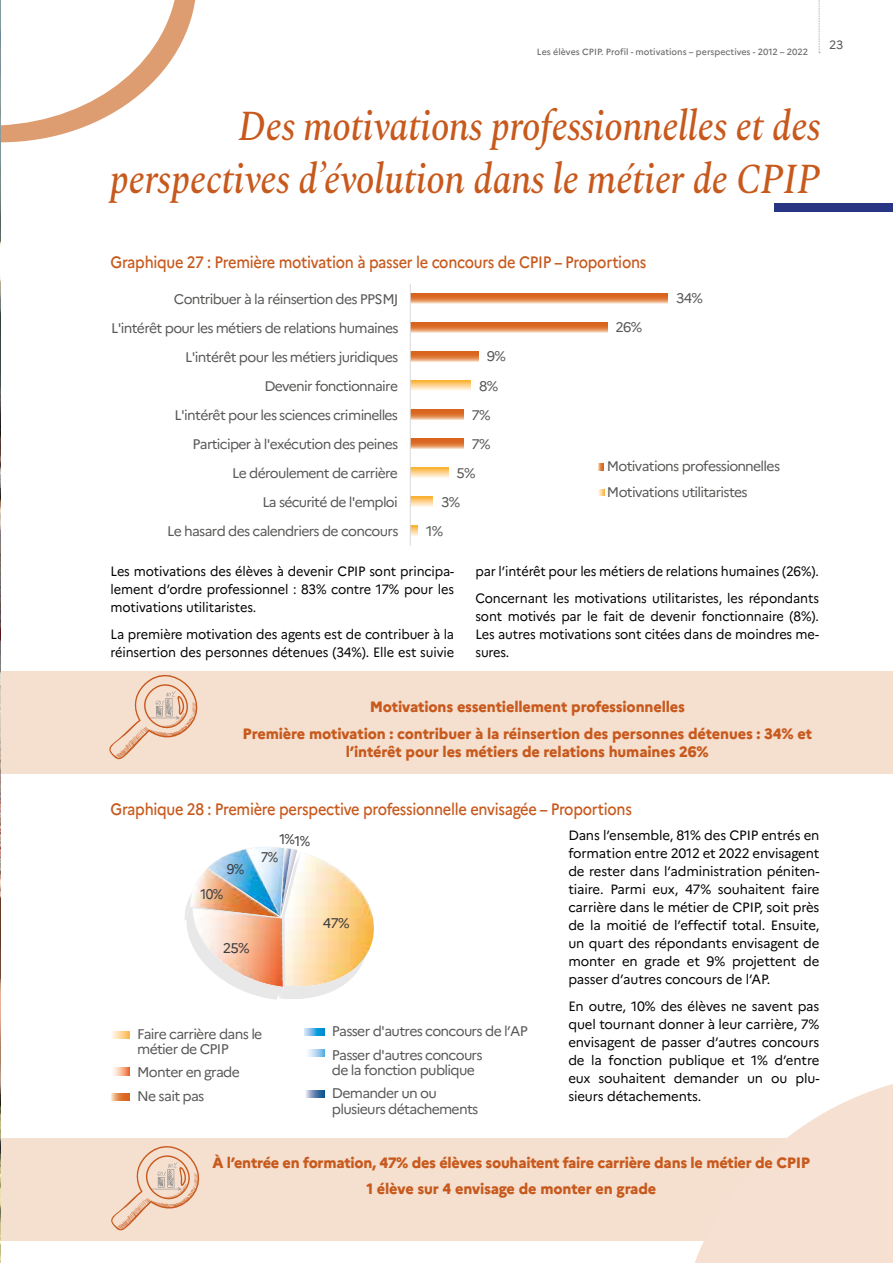
<style>
.page{position:relative;width:893px;height:1263px;background:#fff}
.page>*{position:absolute;margin:0;border:0;box-sizing:border-box;transform-origin:0 0}
.t1{font:italic 500 42px/52.5px "Spectral";letter-spacing:-.01em;color:#c7591d;text-align:right;scale:.89 1}
.t2{font:500 16.5px "Marianne";letter-spacing:-.02em;color:#c7591d;scale:.89 1}
.t3{font:800 15px/26.5px "Marianne";letter-spacing:-.01em;color:#c7591d;text-align:center}
.t4{font:13.95px/24.5px "Marianne";letter-spacing:-.05em;color:#575756}
.t5{font:13.95px "Marianne";color:#3c3c3b;scale:.91 1}
.t6{font:13.95px "Marianne";color:#3c3c3b}
.t7{font:13.5px/18px "Marianne";letter-spacing:-.01em;color:#000;text-align:justify}
.t8{font:13.5px/18px "Marianne";letter-spacing:-.01em;color:#000;text-align:justify;scale:.95 1}
.t9{font:12px "Marianne";color:#575756}
.t10{font:500 9px "Marianne";color:#706f6f}
</style>
<div class="page">
<div style="left:0;top:1138px;width:893px;height:103px;background:#f5dfce"></div>
<div style="left:0;top:671px;width:893px;height:103px;background:#f5dfce"></div>
<svg style="left:819px;top:0;width:1px;height:53px"></svg>
<svg style="left:695px;top:1084px;width:198px;height:179px"></svg>
<div style="left:774px;top:203px;width:119px;height:9px;background:#283583"></div>
<svg style="left:1px;top:0;width:195px;height:142px"></svg>
<svg style="left:411px;top:526px;width:7px;height:10px"></svg>
<svg style="left:411px;top:497px;width:22px;height:10px"></svg>
<svg style="left:411px;top:468px;width:37px;height:10px"></svg>
<svg style="left:411px;top:381px;width:60px;height:10px"></svg>
<svg style="left:411px;top:439px;width:52px;height:10px"></svg>
<svg style="left:411px;top:410px;width:52px;height:10px"></svg>
<svg style="left:411px;top:351px;width:67px;height:11px"></svg>
<svg style="left:411px;top:322px;width:196px;height:11px;background:#e28950"></svg>
<svg style="left:411px;top:293px;width:257px;height:11px;background:#e38b52"></svg>
<hr style="left:410px;top:284px;width:1px;height:262px;background:#d9d9d9">
<svg style="left:598px;top:464px;width:6px;height:6px"></svg>
<svg style="left:598px;top:489px;width:6px;height:7px"></svg>
<svg style="left:185px;top:847px;width:189px;height:151px"></svg>
<svg style="left:113px;top:1068px;width:17px;height:7px"></svg>
<svg style="left:111px;top:1093px;width:19px;height:8px"></svg>
<svg style="left:112px;top:1031px;width:18px;height:8px"></svg>
<svg style="left:304px;top:1028px;width:21px;height:7px"></svg>
<svg style="left:308px;top:1049px;width:17px;height:8px"></svg>
<svg style="left:306px;top:1090px;width:19px;height:8px"></svg>
<svg style="left:109px;top:674px;width:89px;height:86px"></svg>
<svg style="left:111px;top:1146px;width:89px;height:85px"></svg>
<img style="left:0;top:0;width:1px;height:1263px">
<p class="t10" style="left:537px;top:46px;width:273px">Les élèves CPIP. Profil - motivations – perspectives - 2012 – 2022</p>
<p class="t9" style="left:829px;top:37px;width:16px">23</p>
<h1 class="t1" style="left:110px;top:97px;width:800px">Des motivations professionnelles et des perspectives d’évolution dans le métier de CPIP</h1>
<p class="t2" style="left:111px;top:252px;width:604px">Graphique 27 : Première motivation à passer le concours de CPIP – Proportions</p>
<p class="t4" style="left:174px;top:286px;width:226px">Contribuer à la réinsertion des PPSMJ</p>
<p class="t4" style="left:111px;top:315px;width:289px">L'intérêt pour les métiers de relations humaines</p>
<p class="t4" style="left:615px;top:315px;width:28px">26%</p>
<p class="t4" style="left:185px;top:344px;width:215px">L'intérêt pour les métiers juridiques</p>
<p class="t4" style="left:487px;top:344px;width:21px">9%</p>
<p class="t4" style="left:264px;top:374px;width:135px">Devenir fonctionnaire</p>
<p class="t4" style="left:479px;top:373px;width:21px">8%</p>
<p class="t4" style="left:175px;top:403px;width:225px">L'intérêt pour les sciences criminelles</p>
<p class="t4" style="left:472px;top:402px;width:21px">7%</p>
<p class="t4" style="left:193px;top:432px;width:207px">Participer à l'exécution des peines</p>
<p class="t4" style="left:472px;top:431px;width:21px">7%</p>
<p class="t4" style="left:676px;top:286px;width:28px">34%</p>
<p class="t4" style="left:232px;top:461px;width:167px">Le déroulement de carrière</p>
<p class="t4" style="left:262px;top:490px;width:137px">La sécurité de l'emploi</p>
<p class="t4" style="left:456px;top:461px;width:21px">5%</p>
<p class="t4" style="left:441px;top:490px;width:21px">3%</p>
<p class="t4" style="left:607px;top:454px;width:175px;line-height:25.3px">Motivations professionnelles<br>Motivations utilitaristes</p>
<p class="t4" style="left:167px;top:519px;width:233px">Le hasard des calendriers de concours</p>
<p class="t4" style="left:426px;top:519px;width:19px">1%</p>
<p class="t8" style="left:111px;top:563px;width:363px">Les motivations des élèves à devenir CPIP sont principa&shy;lement d’ordre professionnel : 83% contre 17% pour les motivations utilitaristes.</p>
<p class="t8" style="left:111px;top:625px;width:363px">La première motivation des agents est de contribuer à la réinsertion des personnes détenues (34%). Elle est suivie</p>
<p class="t8" style="left:475px;top:558px;width:363px;line-height:26.5px">par l’intérêt pour les métiers de relations humaines (26%).<br>Concernant les motivations utilitaristes, les répondants</p>
<p class="t8" style="left:475px;top:607px;width:363px">sont motivés par le fait de devenir fonctionnaire (8%).<br>Les autres motivations sont citées dans de moindres me&shy;sures.</p>
<p class="t3" style="left:243px;top:694px;width:571px">Motivations essentiellement professionnelles<br>Première motivation : contribuer à la réinsertion des personnes détenues : 34% et</p>
<p class="t3" style="left:346px;top:738px;width:364px">l’intérêt pour les métiers de relations humaines 26%</p>
<p class="t2" style="left:111px;top:799px;width:587px">Graphique 28 : Première perspective professionnelle envisagée – Proportions</p>
<p class="t7" style="left:568px;top:826px;width:253px">Dans l’ensemble, 81% des CPIP entrés en formation entre 2012 et 2022 envisagent de rester dans l’administration péniten&shy;tiaire. Parmi eux, 47% souhaitent faire carrière dans le métier de CPIP, soit près de la moitié de l’effectif total. Ensuite, un quart des répondants envisagent de monter en grade et 9% projettent de passer d’autres concours de l’AP.</p>
<p class="t7" style="left:568px;top:997px;width:253px">En outre, 10% des élèves ne savent pas quel tournant donner à leur carrière, 7% envisagent de passer d’autres concours de la fonction publique et 1% d’entre eux souhaitent demander un ou plu&shy;sieurs détachements.</p>
<p class="t5" style="left:279px;top:832px;width:36px">1%1%</p>
<p class="t5" style="left:261px;top:849px;width:21px">7%</p>
<p class="t5" style="left:227px;top:860px;width:21px">9%</p>
<p class="t5" style="left:200px;top:885px;width:26px">10%</p>
<p class="t6" style="left:323px;top:914px;width:28px">47%</p>
<p class="t6" style="left:223px;top:940px;width:28px">25%</p>
<p class="t4" style="left:332px;top:1018px;width:197px">Passer d'autres concours de l’AP<br>Passer d'autres concours</p>
<p class="t4" style="left:332px;top:1058px;width:145px;line-height:23.2px">de la fonction publique<br>Demander un ou</p>
<p class="t4" style="left:332px;top:1096px;width:148px">plusieurs détachements</p>
<p class="t4" style="left:137px;top:1026px;width:127px;line-height:15.1px">Faire carrière dans le métier de CPIP</p>
<p class="t4" style="left:137px;top:1060px;width:104px">Monter en grade<br>Ne sait pas</p>
<p class="t3" style="left:212px;top:1149px;width:599px">À l’entrée en formation, 47% des élèves souhaitent faire carrière dans le métier de CPIP<br>1 élève sur 4 envisage de monter en grade</p>
</div>
